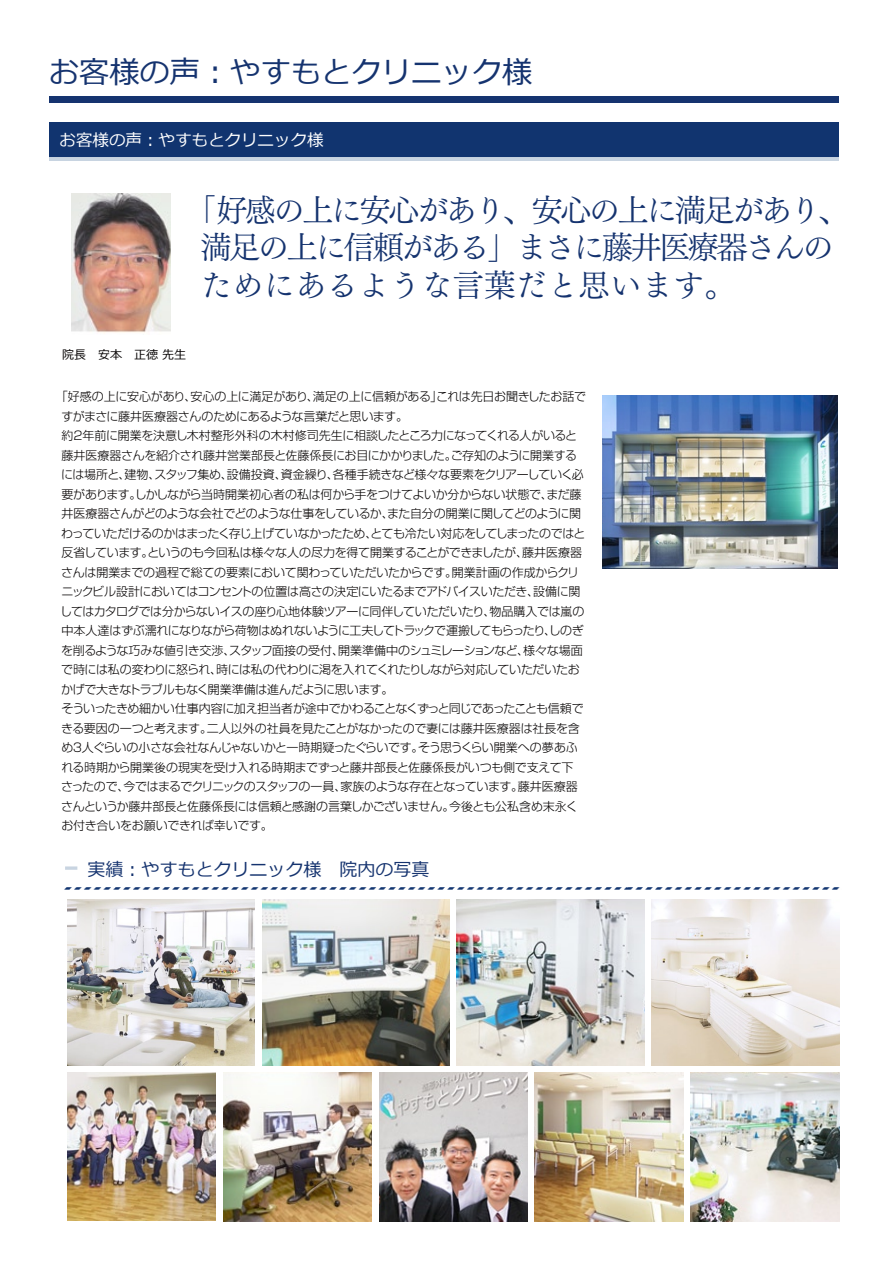
<style>
.page{position:relative;width:893px;height:1263px;background:#fff}
.page>*{position:absolute;margin:0;border:0;box-sizing:border-box;transform-origin:0 0}
.t1{font:31.5px/37.5px "Tsuku Min Pro R";letter-spacing:-.09em;color:#15336f}
.t2{font:30.15px "Meiryo";color:#15336f}
.t3{font:18px "Meiryo";color:#15336f}
.t4{font:16.5px "Meiryo";color:#fff}
.t5{font:300 12px/19.5px "Shin Go Pr 5";letter-spacing:-.03em;color:#040000}
.t6{font:12px "Meiryo";color:#040000}
</style>
<div class="page">
<div style="left:49px;top:96px;width:789px;height:6px;background:#15336f"></div>
<img style="left:49px;top:123px;width:789px;height:38px">
<img style="left:64px;top:866px;width:776px;height:24px">
<img style="left:71px;top:193px;width:100px;height:140px">
<img style="left:603px;top:395px;width:235px;height:174px">
<img style="left:67px;top:900px;width:188px;height:165px">
<img style="left:457px;top:900px;width:187px;height:165px">
<img style="left:262px;top:900px;width:188px;height:165px">
<img style="left:652px;top:900px;width:187px;height:165px">
<img style="left:67px;top:1073px;width:149px;height:148px">
<img style="left:223px;top:1073px;width:149px;height:148px">
<img style="left:379px;top:1073px;width:148px;height:148px">
<img style="left:535px;top:1073px;width:148px;height:148px">
<img style="left:691px;top:1073px;width:148px;height:148px">
<h2 class="t2" style="left:49px;top:52px;width:485px">お客様の声：やすもとクリニック様</h2>
<h3 class="t4" style="left:60px;top:129px;width:265px">お客様の声：やすもとクリニック様</h3>
<h1 class="t1" style="left:201px;top:187px;width:651px;text-indent:-16px">「好感の上に安心があり、安心の上に満足があり、満足の上に信頼がある」まさに藤井医療器さんのためにあるような言葉だと思います。</h1>
<p class="t6" style="left:62px;top:346px;width:126px">院長　安本　正徳 先生</p>
<p class="t5" style="left:60px;top:386px;width:528px;text-indent:-4px">「好感の上に安心があり、安心の上に満足があり、満足の上に信頼がある」これは先日お聞きしたお話ですがまさに藤井医療器さんのためにあるような言葉だと思います。<br>約2年前に開業を決意し木村整形外科の木村修司先生に相談したところ力になってくれる人がいると藤井医療器さんを紹介され藤井営業部長と佐藤係長にお目にかかりました。ご存知のように開業するには場所と、建物、スタッフ集め、設備投資、資金繰り、各種手続きなど様々な要素をクリアーしていく必要があります。しかしながら当時開業初心者の私は何から手をつけてよいか分からない状態で、まだ藤井医療器さんがどのような会社でどのような仕事をしているか、また自分の開業に関してどのように関わっていただけるのかはまったく存じ上げていなかったため、とても冷たい対応をしてしまったのではと反省しています。というのも今回私は様々な人の尽力を得て開業することができましたが、藤井医療器さんは開業までの過程で総ての要素において関わっていただいたからです。開業計画の作成からクリニックビル設計においてはコンセントの位置は高さの決定にいたるまでアドバイスいただき、設備に関してはカタログでは分からないイスの座り心地体験ツアーに同伴していただいたり、物品購入では嵐の中本人達はずぶ濡れになりながら荷物はぬれないように工夫してトラックで運搬してもらったり、しのぎを削るような巧みな値引き交渉、スタッフ面接の受付、開業準備中のシュミレーションなど、様々な場面で時には私の変わりに怒られ、時には私の代わりに渇を入れてくれたりしながら対応していただいたおかげで大きなトラブルもなく開業準備は進んだように思います。<br>そういったきめ細かい仕事内容に加え担当者が途中でかわることなくずっと同じであったことも信頼できる要因の一つと考えます。二人以外の社員を見たことがなかったので妻には藤井医療器は社長を含め３人ぐらいの小さな会社なんじゃないかと一時期疑ったぐらいです。そう思うくらい開業への夢あふれる時期から開業後の現実を受け入れる時期までずっと藤井部長と佐藤係長がいつも側で支えて下さったので、今ではまるでクリニックのスタッフの一員、家族のような存在となっています。藤井医療器さんというか藤井部長と佐藤係長には信頼と感謝の言葉しかございません。今後とも公私含め末永くお付き合いをお願いできれば幸いです。</p>
<h3 class="t3" style="left:87px;top:857px;width:344px">実績：やすもとクリニック様　院内の写真</h3>
</div>
